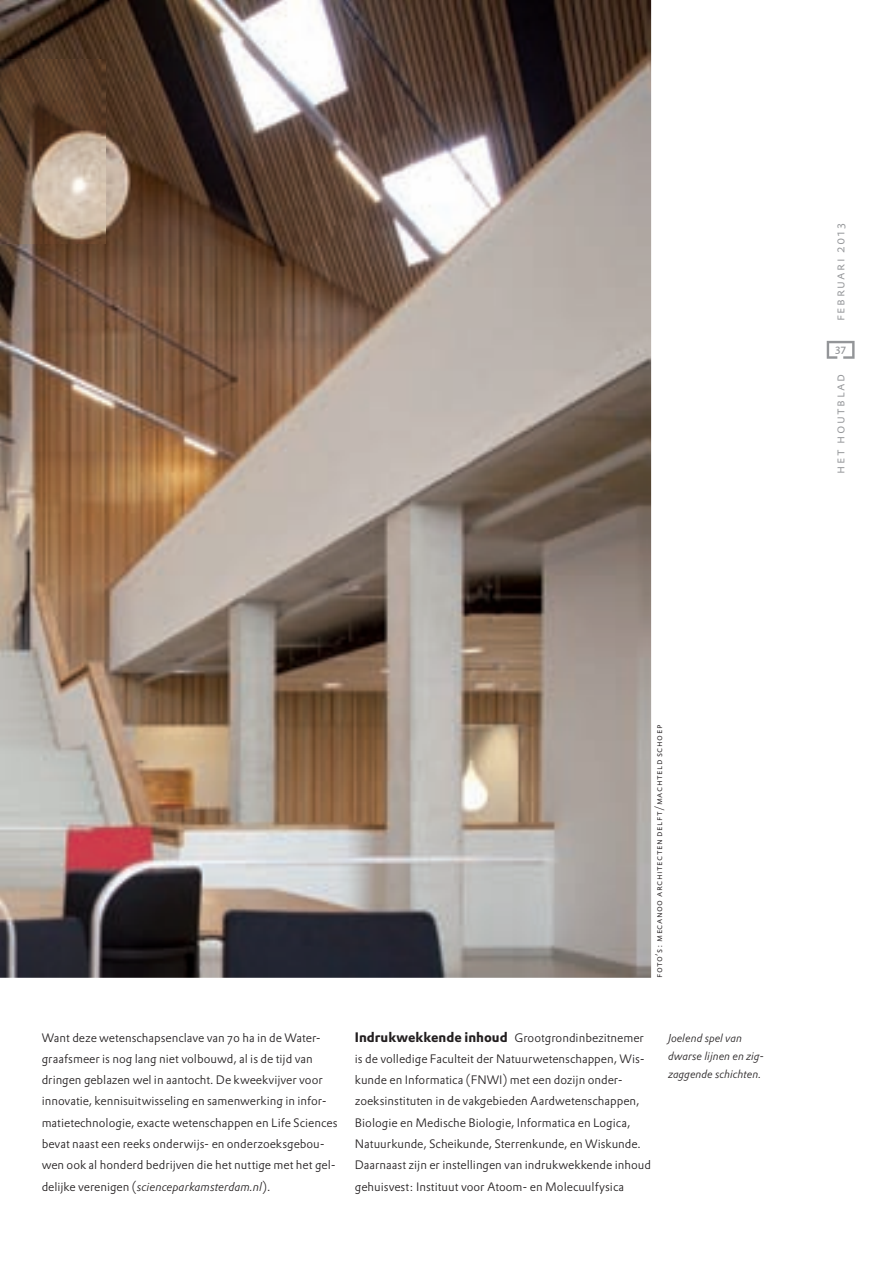
<style>
.page{position:relative;width:892px;height:1262px;background:#fff}
.page>*{position:absolute;margin:0;border:0;box-sizing:border-box;transform-origin:0 0}
.t1{font:300 13.05px "DTL Prokyon TOT Caps";letter-spacing:.115em;color:#939598}
.t2{font:300 12px/21.3px "DTL Prokyon TOT";color:#231f20}
.t3{font:12px "DTL Prokyon TOT Caps";color:#939598}
.t4{font:italic 300 11.25px/18px "DTL Prokyon TOT";color:#231f20}
.t5{font:300 9px "DTL Prokyon TOT Caps";letter-spacing:.055em;color:#231f20}
.s1{font-style:italic}
.s2{font-weight:700;font-size:13.5px}
</style>
<div class="page">
<img style="left:0;top:0;width:651px;height:977px">
<svg style="left:826px;top:341px;width:28px;height:17px"></svg>
<img style="left:0;top:59px;width:105px;height:184px">
<p class="t1" style="left:831px;top:321px;width:100px;rotate:-90deg">februari 2013</p>
<p class="t3" style="left:834px;top:341px;width:13px">37</p>
<p class="t1" style="left:831px;top:473px;width:102px;rotate:-90deg">het houtblad</p>
<p class="t5" style="left:653px;top:977px;width:254px;rotate:-90deg">foto’s: mecanoo architecten delft/machteld schoep</p>
<p class="t2" style="left:42px;top:1026px;width:297px">Want deze wetenschapsenclave van 70 ha in de Water&shy;graafsmeer is nog lang niet volbouwd, al is de tijd van dringen geblazen wel in aantocht. De kweekvijver voor innovatie, kennisuitwisseling en samenwerking in infor&shy;matietechnologie, exacte wetenschappen en Life Sciences bevat naast een reeks onderwijs- en onderzoeksgebou&shy;wen ook al honderd bedrijven die het nuttige met het gel&shy;delijke verenigen (<span class="s1">scienceparkamsterdam.nl</span>).</p>
<p class="t2" style="left:355px;top:1026px;width:297px"><span class="s2">Indrukwekkende inhoud</span> Grootgrondinbezitnemer is de volledige Faculteit der Natuurwetenschappen, Wis&shy;kunde en Informatica (FNWI) met een dozijn onder&shy;zoeksinstituten in de vakgebieden Aardwetenschappen, Biologie en Medische Biologie, Informatica en Logica, Natuurkunde, Scheikunde, Sterrenkunde, en Wiskunde.<br>Daarnaast zijn er instellingen van indrukwekkende inhoud gehuisvest: Instituut voor Atoom- en Molecuulfysica</p>
<p class="t4" style="left:668px;top:1028px;width:97px">Joelend spel van dwarse lijnen en zig&shy;zaggende schichten.</p>
</div>
